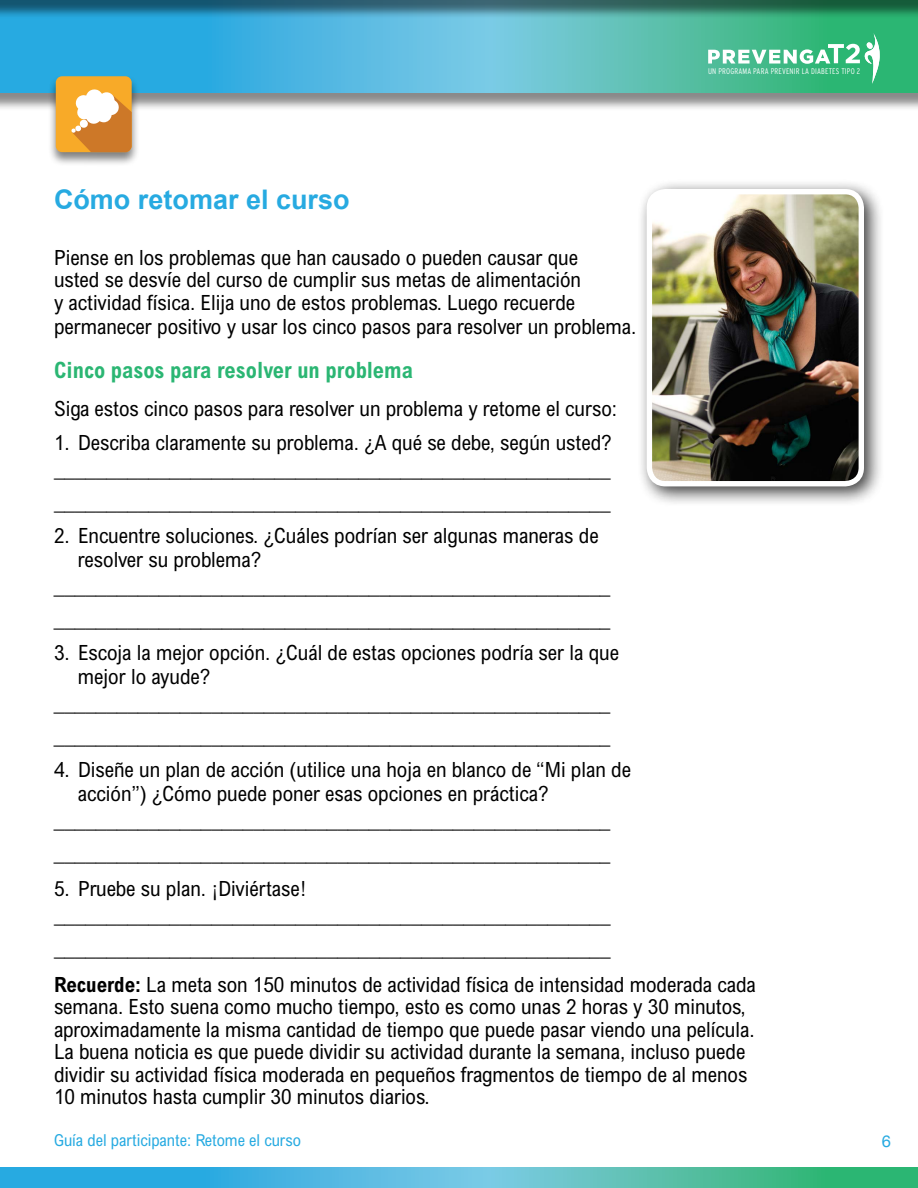
<style>
.page{position:relative;width:918px;height:1188px;background:#fff}
.page>*{position:absolute;margin:0;border:0;box-sizing:border-box;transform-origin:0 0}
.t1{font:700 27px "Arial";color:#27aae1}
.Body_Copy_Subhead{font:700 condensed 22.5px "Arial MT Std";color:#2bb673}
.Body_Copy{font:condensed 21px/22.5px "Arial MT Std";color:#000}
.t2{font:condensed 16.5px "Arial MT Std";color:#27aae1}
.t3{font:16.5px "Helvetica Neue";color:#27aae1}
.t4{font:300 condensed 8.1px "Interstate";letter-spacing:.02em;color:#fff}
.s1{font-weight:700}
</style>
<div class="page">
<div style="left:0;top:2px;width:918px;height:110px;background:#000;opacity:.46"></div>
<svg style="left:0;top:19px;width:918px;height:74px;background:#4bb8cc"></svg>
<svg style="left:0;top:1167px;width:918px;height:21px;background:#48b8c3"></svg>
<div style="left:0;top:0;width:918px;height:19px;background:#000;opacity:.5"></div>
<hr style="left:0;top:0;width:918px;height:1px;background:#fff">
<svg style="left:708px;top:32px;width:172px;height:52px;background:#5bc496"></svg>
<div style="left:48px;top:75px;width:92px;height:92px;background:#000;opacity:.5"></div>
<svg style="left:56px;top:76px;width:76px;height:76px"></svg>
<div style="left:637px;top:179px;width:248px;height:328px;background:#000;opacity:.75"></div>
<img style="left:649px;top:192px;width:212px;height:292px">
<div style="left:647px;top:189px;width:217px;height:297px;border:5px solid #fff;border-radius:16px"></div>
<h2 class="t1" style="left:54px;top:181px;width:297px">Cómo retomar el curso</h2>
<p class="t4" style="left:708px;top:67px;width:154px">UN PROGRAMA PARA PREVENIR LA DIABETES TIPO 2</p>
<p class="Body_Copy" style="left:54px;top:246px;width:584px;line-height:23px">Piense en los problemas que han causado o pueden causar que<br>usted se desvíe del curso de cumplir sus metas de alimentación<br>y actividad física. Elija uno de estos problemas. Luego recuerde permanecer positivo y usar los cinco pasos para resolver un problema.</p>
<p class="Body_Copy_Subhead" style="left:54px;top:357px;width:360px">Cinco pasos para resolver un problema</p>
<p class="Body_Copy" style="left:54px;top:397px;width:565px">Siga estos cinco pasos para resolver un problema y retome el curso:</p>
<p class="Body_Copy" style="left:54px;top:431px;width:559px">1. Describa claramente su problema. ¿A qué se debe, según usted?</p>
<p class="Body_Copy" style="left:54px;top:458px;width:558px">_____________________________________________________</p>
<p class="Body_Copy" style="left:54px;top:491px;width:558px">_____________________________________________________</p>
<p class="Body_Copy" style="left:78px;top:523px;width:522px;line-height:24px;text-indent:-24px">2. Encuentre soluciones. ¿Cuáles podrían ser algunas maneras de resolver su problema?</p>
<p class="Body_Copy" style="left:54px;top:575px;width:558px">_____________________________________________________</p>
<p class="Body_Copy" style="left:54px;top:608px;width:558px">_____________________________________________________</p>
<p class="Body_Copy" style="left:78px;top:640px;width:543px;line-height:24px;text-indent:-24px">3. Escoja la mejor opción. ¿Cuál de estas opciones podría ser la que mejor lo ayude?</p>
<p class="Body_Copy" style="left:54px;top:692px;width:558px">_____________________________________________________</p>
<p class="Body_Copy" style="left:54px;top:725px;width:558px">_____________________________________________________</p>
<p class="Body_Copy" style="left:78px;top:757px;width:555px;line-height:24px;text-indent:-24px">4. Diseñe un plan de acción (utilice una hoja en blanco de “Mi plan de acción”) ¿Cómo puede poner esas opciones en práctica?</p>
<p class="Body_Copy" style="left:54px;top:809px;width:558px">_____________________________________________________</p>
<p class="Body_Copy" style="left:54px;top:842px;width:558px">_____________________________________________________</p>
<p class="Body_Copy" style="left:54px;top:877px;width:254px">5. Pruebe su plan. ¡Diviértase!</p>
<p class="Body_Copy" style="left:54px;top:904px;width:558px">_____________________________________________________</p>
<p class="Body_Copy" style="left:54px;top:937px;width:558px">_____________________________________________________</p>
<p class="Body_Copy" style="left:54px;top:973px;width:703px"><span class="s1">Recuerde:</span> La meta son 150 minutos de actividad física de intensidad moderada cada semana. Esto suena como mucho tiempo, esto es como unas 2 horas y 30 minutos, aproximadamente la misma cantidad de tiempo que puede pasar viendo una película.<br>La buena noticia es que puede dividir su actividad durante la semana, incluso puede dividir su actividad física moderada en pequeños fragmentos de tiempo de al menos 10 minutos hasta cumplir 30 minutos diarios.</p>
<p class="t2" style="left:54px;top:1130px;width:249px">Guía del participante: Retome el curso</p>
<p class="t3" style="left:882px;top:1132px;width:11px">6</p>
</div>
